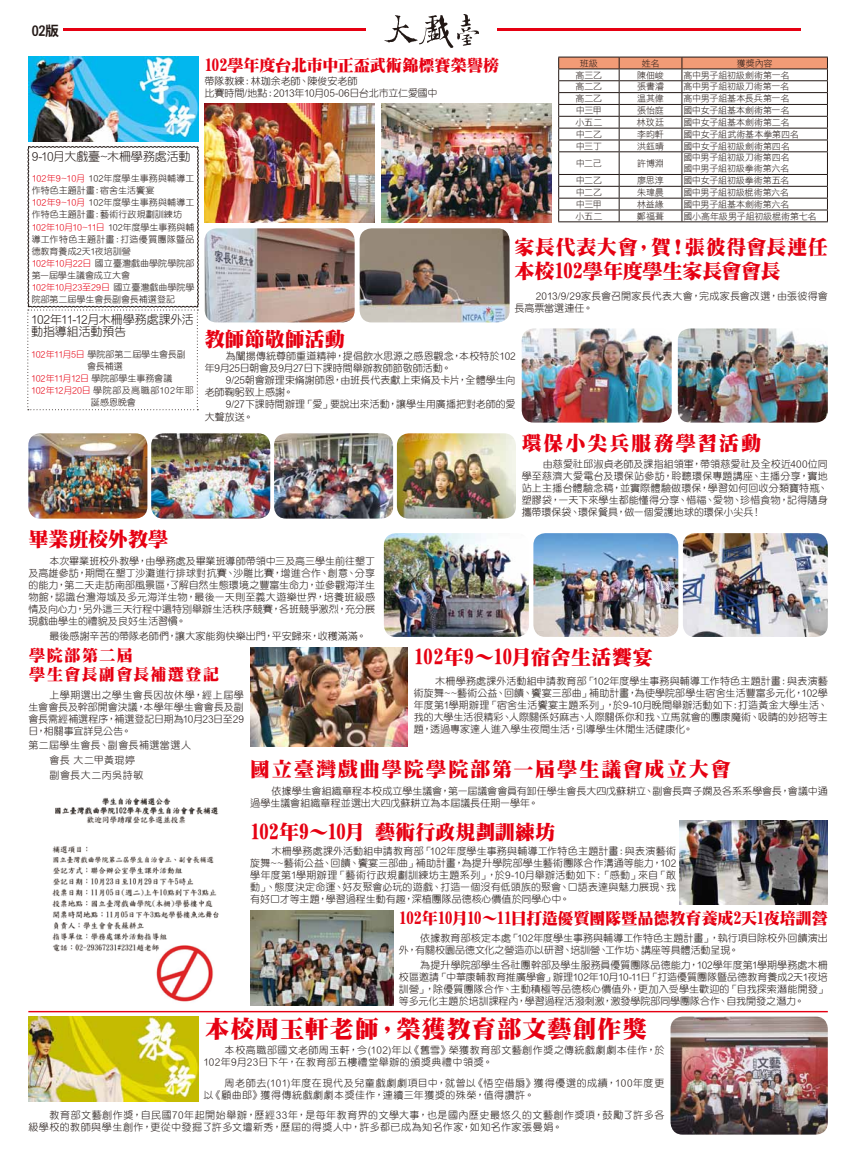
<style>
.page{position:relative;width:842px;height:1163px;background:#fff}
.page>*{position:absolute;margin:0;border:0;box-sizing:border-box;transform-origin:0 0}
.t1{font:24px "DF Ming UB HK BF";letter-spacing:.045em;color:#e60012}
.t2{font:20px/24px "DF Ming UB HK BF";letter-spacing:.015em;color:#e60012}
.t3{font:20px "DF Ming UB HK BF";letter-spacing:.095em;color:#e60012}
.t4{font:20px "DF Ming UB HK BF";letter-spacing:-.005em;color:#e60012}
.t5{font:16px "DF Ming UB HK BF";color:#e60012}
.t6{font:16px/19.2px "DF Ming UB HK BF";letter-spacing:.09em;color:#e60012}
.t7{font:14px "DFN Hei XB HK BF";color:#221815}
.t8{font:12px/12px "DF Yuan Lt HKP BF";letter-spacing:-.015em;color:#221815}
.t9{font:10px/12px "DF Yuan Lt HKP BF";letter-spacing:.01em;color:#221815;text-align:justify}
.t10{font:10px/12px "DF Yuan Lt HKP BF";letter-spacing:.05em;color:#221815}
.t11{font:10px/12px "DF Yuan Lt HKP BF";letter-spacing:.055em;color:#221815}
.t12{font:10px/14.8px "DF Yuan Lt HKP BF";letter-spacing:.045em;color:#221815}
.t13{font:10px "DF Yuan Lt HKP BF";letter-spacing:-.01em;color:#221815}
.t14{font:9px/10.8px "DF Hei Lt HK BF";letter-spacing:-.02em;color:#221815}
.t15{font:9px/12px "DF Yuan Lt HKP BF";letter-spacing:.005em;color:#221815}
.t16{font:9px "DF Yuan Lt HKP BF";letter-spacing:.025em;color:#221815}
.t17{font:9px "DF Yuan Lt HKP BF";letter-spacing:-.02em;color:#e60012}
.s1{color:#e60012}
.s2{color:#221815}
</style>
<div class="page">
<hr style="left:63px;top:28px;width:737px;height:3px;background:#e60012">
<div style="left:366px;top:9px;width:131px;height:44px;background:#fff"></div>
<svg style="left:384px;top:14px;width:95px;height:34px"></svg>
<svg style="left:27px;top:146px;width:172px;height:264px"></svg>
<img style="left:28px;top:57px;width:171px;height:85px">
<hr style="left:28px;top:1010px;width:800px;height:2px;background:#e60012">
<img style="left:28px;top:1016px;width:171px;height:85px">
<img style="left:250px;top:647px;width:158px;height:99px">
<img style="left:205px;top:103px;width:170px;height:119px">
<img style="left:679px;top:820px;width:149px;height:83px">
<img style="left:250px;top:910px;width:143px;height:95px">
<img style="left:381px;top:103px;width:171px;height:119px">
<img style="left:397px;top:433px;width:119px;height:85px">
<img style="left:28px;top:433px;width:119px;height:85px">
<img style="left:151px;top:433px;width:119px;height:85px">
<img style="left:274px;top:433px;width:119px;height:85px">
<img style="left:683px;top:533px;width:145px;height:103px">
<img style="left:384px;top:533px;width:145px;height:103px">
<img style="left:533px;top:533px;width:145px;height:103px">
<img style="left:678px;top:328px;width:150px;height:94px">
<img style="left:522px;top:328px;width:150px;height:94px">
<img style="left:360px;top:228px;width:150px;height:94px">
<img style="left:205px;top:228px;width:150px;height:94px">
<img style="left:670px;top:1016px;width:158px;height:118px">
<svg style="left:558px;top:57px;width:270px;height:164px"></svg>
<hr style="left:558px;top:221px;width:61px;height:1px;background:#221815">
<hr style="left:619px;top:221px;width:63px;height:1px;background:#221815">
<hr style="left:682px;top:221px;width:146px;height:1px;background:#221815">
<img style="left:52px;top:797px;width:167px;height:205px">
<p class="t7" style="left:32px;top:24px;width:29px">02版</p>
<p class="t8" style="left:32px;top:151px;width:160px">9-10月大戲臺~木柵學務處活動</p>
<p class="t15" style="left:32px;top:173px;width:164px"><span class="s1">102年9~10月</span> 102年度學生事務與輔導工作特色主題計畫：宿舍生活饗宴<br><span class="s1">102年9~10月</span> 102年度學生事務與輔導工作特色主題計畫：藝術行政規劃訓練坊<br><span class="s1">102年10月10~11日</span> 102年度學生事務與輔導工作特色主題計畫：打造優質團隊暨品德教育養成2天1夜培訓營<br><span class="s1">102年10月22日</span> 國立臺灣戲曲學院學院部第一屆學生議會成立大會<br><span class="s1">102年10月23至29日</span> 國立臺灣戲曲學院學院部第二屆學生會長副會長補選登記</p>
<p class="t8" style="left:31px;top:314px;width:164px">102年11-12月木柵學務處課外活動指導組活動預告</p>
<p class="t15" style="left:31px;top:348px;width:156px"><span class="s1">102年11月5日</span>學院部第二屆學生會長副</p>
<p class="t15" style="left:87px;top:360px;width:37px">會長補選</p>
<p class="t17" style="left:31px;top:373px;width:143px">102年11月12日 <span class="s2">學院部學生事務會議</span></p>
<p class="t16" style="left:31px;top:385px;width:164px"><span class="s1">102年12月20日</span>學院部及高職部102年耶</p>
<p class="t15" style="left:91px;top:396px;width:47px">誕感恩晚會</p>
<p class="t5" style="left:204px;top:57px;width:296px">102學年度台北市中正盃武術錦標賽榮譽榜</p>
<p class="t9" style="left:204px;top:75px;width:235px">帶隊教練：林珈余老師、陳俊安老師<br>比賽時間/地點：2013年10月05-06日台北市立仁愛國中</p>
<p class="t14" style="left:580px;top:58px;width:20px">班級</p>
<p class="t14" style="left:642px;top:58px;width:19px">姓名</p>
<p class="t14" style="left:737px;top:58px;width:37px">獲獎內容</p>
<p class="t14" style="left:575px;top:69px;width:28px">高三乙</p>
<p class="t14" style="left:637px;top:69px;width:28px">陳佃峻</p>
<p class="t14" style="left:683px;top:69px;width:108px">高中男子組初級劍術第一名</p>
<p class="t14" style="left:575px;top:81px;width:28px">高二乙</p>
<p class="t14" style="left:637px;top:81px;width:29px">張書濬</p>
<p class="t14" style="left:683px;top:81px;width:107px">高中男子組初級刀術第一名</p>
<p class="t14" style="left:575px;top:93px;width:28px">高二乙</p>
<p class="t14" style="left:637px;top:93px;width:28px">溫其偉</p>
<p class="t14" style="left:683px;top:93px;width:107px">高中男子組基本長兵第一名</p>
<p class="t14" style="left:576px;top:105px;width:27px">中三甲</p>
<p class="t14" style="left:637px;top:105px;width:28px">張怡庭</p>
<p class="t14" style="left:683px;top:105px;width:108px">國中女子組基本劍術第一名</p>
<p class="t14" style="left:575px;top:117px;width:28px">小五二</p>
<p class="t14" style="left:637px;top:117px;width:29px">林玟廷</p>
<p class="t14" style="left:683px;top:117px;width:108px">國中女子組基本劍術第二名</p>
<p class="t14" style="left:576px;top:129px;width:28px">中二乙</p>
<p class="t14" style="left:637px;top:129px;width:28px">李昀軒</p>
<p class="t14" style="left:683px;top:129px;width:117px">國中女子組武術基本拳第四名</p>
<p class="t14" style="left:576px;top:140px;width:28px">中三丁</p>
<p class="t14" style="left:637px;top:140px;width:28px">洪鈺晴</p>
<p class="t14" style="left:683px;top:140px;width:108px">國中女子組初級劍術第四名</p>
<p class="t14" style="left:576px;top:158px;width:28px">中二己</p>
<p class="t14" style="left:637px;top:158px;width:28px">許博淵</p>
<p class="t14" style="left:683px;top:152px;width:108px">國中男子組初級刀術第四名國中男子組初級拳術第六名</p>
<p class="t14" style="left:576px;top:175px;width:28px">中二乙</p>
<p class="t14" style="left:637px;top:175px;width:28px">廖思淳</p>
<p class="t14" style="left:683px;top:175px;width:107px">國中女子組初級拳術第五名</p>
<p class="t14" style="left:576px;top:187px;width:28px">中二乙</p>
<p class="t14" style="left:637px;top:187px;width:28px">朱瑋晨</p>
<p class="t14" style="left:683px;top:187px;width:107px">國中男子組初級棍術第六名</p>
<p class="t14" style="left:576px;top:199px;width:27px">中三甲</p>
<p class="t14" style="left:637px;top:199px;width:28px">林益緣</p>
<p class="t14" style="left:683px;top:199px;width:107px">國中男子組基本劍術第六名</p>
<p class="t14" style="left:575px;top:210px;width:28px">小五二</p>
<p class="t14" style="left:637px;top:210px;width:29px">鄭福葺</p>
<p class="t14" style="left:683px;top:210px;width:135px">國小高年級男子組初級棍術第七名</p>
<p class="t2" style="left:514px;top:235px;width:315px">家長代表大會，賀！張彼得會長連任本校102學年度學生家長會會長</p>
<p class="t9" style="left:514px;top:290px;width:315px;text-indent:21px">2013/9/29家長會召開家長代表大會，完成家長會改選，由張彼得會長高票當選連任。</p>
<p class="t2" style="left:205px;top:326px;width:142px">教師節敬師活動</p>
<p class="t9" style="left:226px;top:351px;width:291px">為闡揚傳統尊師重道精神，提倡飲水思源之感恩觀念，本校特於102</p>
<p class="t13" style="left:205px;top:363px;width:248px">年9月25日朝會及9月27日下課時間舉辦教師節敬師活動。</p>
<p class="t9" style="left:226px;top:375px;width:291px">9/25朝會辦理束脩謝師恩，由班長代表獻上束脩及卡片，全體學生向</p>
<p class="t9" style="left:205px;top:387px;width:90px">老師鞠躬致上感謝。</p>
<p class="t9" style="left:226px;top:399px;width:291px">9/27下課時間辦理「愛」要說出來活動，讓學生用廣播把對老師的愛</p>
<p class="t9" style="left:205px;top:411px;width:50px">大聲放送。</p>
<p class="t3" style="left:522px;top:433px;width:241px">環保小尖兵服務學習活動</p>
<p class="t9" style="left:522px;top:458px;width:308px;text-indent:21px">由慈愛社邱淑貞老師及課指組領軍，帶領慈愛社及全校近400位同學至慈濟大愛電台及環保站參訪，聆聽環保專題講座、主播分享，實地站上主播台體驗念稿，並實際體驗做環保，學習如何回收分類寶特瓶、塑膠袋，一天下來學生都能懂得分享、惜福、愛物、珍惜食物，記得隨身攜帶環保袋、環保餐具，做一個愛護地球的環保小尖兵！</p>
<p class="t2" style="left:28px;top:527px;width:141px">畢業班校外教學</p>
<p class="t9" style="left:28px;top:555px;width:348px;text-indent:21px">本次畢業班校外教學，由學務處及畢業班導師帶領中三及高三學生前往墾丁及高雄參訪，期間在墾丁沙灘進行排球對抗賽、沙雕比賽，增進合作、創意、分享的能力，第二天走訪南部風景區，了解自然生態環境之豐富生命力，並參觀海洋生物館，認識台灣海域及多元海洋生物，最後一天則至義大遊樂世界，培養班級感情及向心力，另外這三天行程中還特別舉辦生活秩序競賽，各班競爭激烈，充分展現戲曲學生的禮貌及良好生活習慣。</p>
<p class="t9" style="left:50px;top:630px;width:318px">最後感謝辛苦的帶隊老師們，讓大家能夠快樂出門，平安歸來，收穫滿滿。</p>
<p class="t6" style="left:29px;top:645px;width:191px">學院部第二屆<br>學生會長副會長補選登記</p>
<p class="t9" style="left:28px;top:688px;width:217px;text-indent:21px">上學期選出之學生會長因故休學，經上屆學生會會長及幹部開會決議，本學年學生會會長及副會長需經補選程序，補選登記日期為10月23日至29日，相關事宜詳見公告。</p>
<p class="t12" style="left:50px;top:738px;width:143px;text-indent:-21px">第二屆學生會長、副會長補選當選人會長 大二甲黃琨婷<br>副會長大二丙吳詩敏</p>
<p class="t2" style="left:414px;top:645px;width:240px">102年9～10月宿舍生活饗宴</p>
<p class="t9" style="left:414px;top:675px;width:415px;text-indent:21px">木柵學務處課外活動組申請教育部「102年度學生事務與輔導工作特色主題計畫：與表演藝術旋舞~~藝術公益、回饋、饗宴三部曲」補助計畫，為使學院部學生宿舍生活豐富多元化，102學年度第1學期辦理「宿舍生活饗宴主題系列」，於9-10月晚間舉辦活動如下：打造黃金大學生活、我的大學生活很精彩、人際關係好麻吉、人際關係你和我、立馬就會的團康魔術、吸睛的妙招等主題，透過專家達人進入學生夜間生活，引導學生休閒生活健康化。</p>
<p class="t3" style="left:250px;top:758px;width:482px">國立臺灣戲曲學院學院部第一屆學生議會成立大會</p>
<p class="t9" style="left:250px;top:785px;width:579px;text-indent:21px">依據學生會組織章程本校成立學生議會，第一屆議會會員有卸任學生會長大四戊蘇耕立、副會長齊子嫻及各系系學會長，會議中通過學生議會組織章程並選出大四戊蘇耕立為本屆議長任期一學年。</p>
<p class="t4" style="left:250px;top:821px;width:306px">102年9～10月 藝術行政規劃訓練坊</p>
<p class="t9" style="left:250px;top:845px;width:427px;text-indent:21px">木柵學務處課外活動組申請教育部「102年度學生事務與輔導工作特色主題計畫：與表演藝術旋舞~~藝術公益、回饋、饗宴三部曲」補助計畫，為提升學院部學生藝術團隊合作溝通等能力，102學年度第1學期辦理「藝術行政規劃訓練坊主題系列」，於9-10月舉辦活動如下：「感動」來自「敢動」、態度決定命運、好友聚會必玩的遊戲、打造一個沒有低頭族的聚會、口語表達與魅力展現、我有好口才等主題，學習過程生動有趣，深植團隊品德核心價值於同學心中。</p>
<p class="t5" style="left:399px;top:909px;width:430px">102年10月10～11日打造優質團隊暨品德教育養成2天1夜培訓營</p>
<p class="t9" style="left:399px;top:932px;width:430px;text-indent:21px">依據教育部核定本處「102年度學生事務與輔導工作特色主題計畫」，執行項目除校外回饋演出外，有關校園品德文化之營造亦以研習、培訓營、工作坊、講座等具體活動呈現。</p>
<p class="t9" style="left:399px;top:958px;width:430px;text-indent:21px">為提升學院部學生各社團幹部及學生服務員優質團隊品德能力，102學年度第1學期學務處木柵校區邀請「中華康輔教育推廣學會」辦理102年10月10-11日「打造優質團隊暨品德教育養成2天1夜培訓營」，除優質團隊合作、主動積極等品德核心價值外，更加入受學生歡迎的「自我探索潛能開發」等多元化主題於培訓課程內，學習過程活潑刺激，激發學院部同學團隊合作、自我開發之潛力。</p>
<p class="t1" style="left:205px;top:1016px;width:443px">本校周玉軒老師，榮獲教育部文藝創作獎</p>
<p class="t10" style="left:203px;top:1044px;width:462px;text-indent:21px">本校高職部國文老師周玉軒，今(102)年以《舊雪》榮獲教育部文藝創作獎之傳統戲劇劇本佳作，於<br>102年9月23日下午，在教育部五樓禮堂舉辦的頒獎典禮中領獎。</p>
<p class="t11" style="left:203px;top:1077px;width:462px;text-indent:21px">周老師去(101)年度在現代及兒童戲劇劇項目中，就曾以《悟空借扇》獲得優選的成績，100年度更以《顧曲郎》獲得傳統戲劇劇本獎佳作，連續三年獲獎的殊榮，值得讚許。</p>
<p class="t10" style="left:28px;top:1109px;width:638px;text-indent:21px">教育部文藝創作獎，自民國70年起開始舉辦，歷經33年，是每年教育界的文學大事，也是國內歷史最悠久的文藝創作獎項，鼓勵了許多各級學校的教師與學生創作，更從中發掘了許多文壇新秀，歷屆的得獎人中，許多都已成為知名作家，如知名作家張曼娟。</p>
</div>
